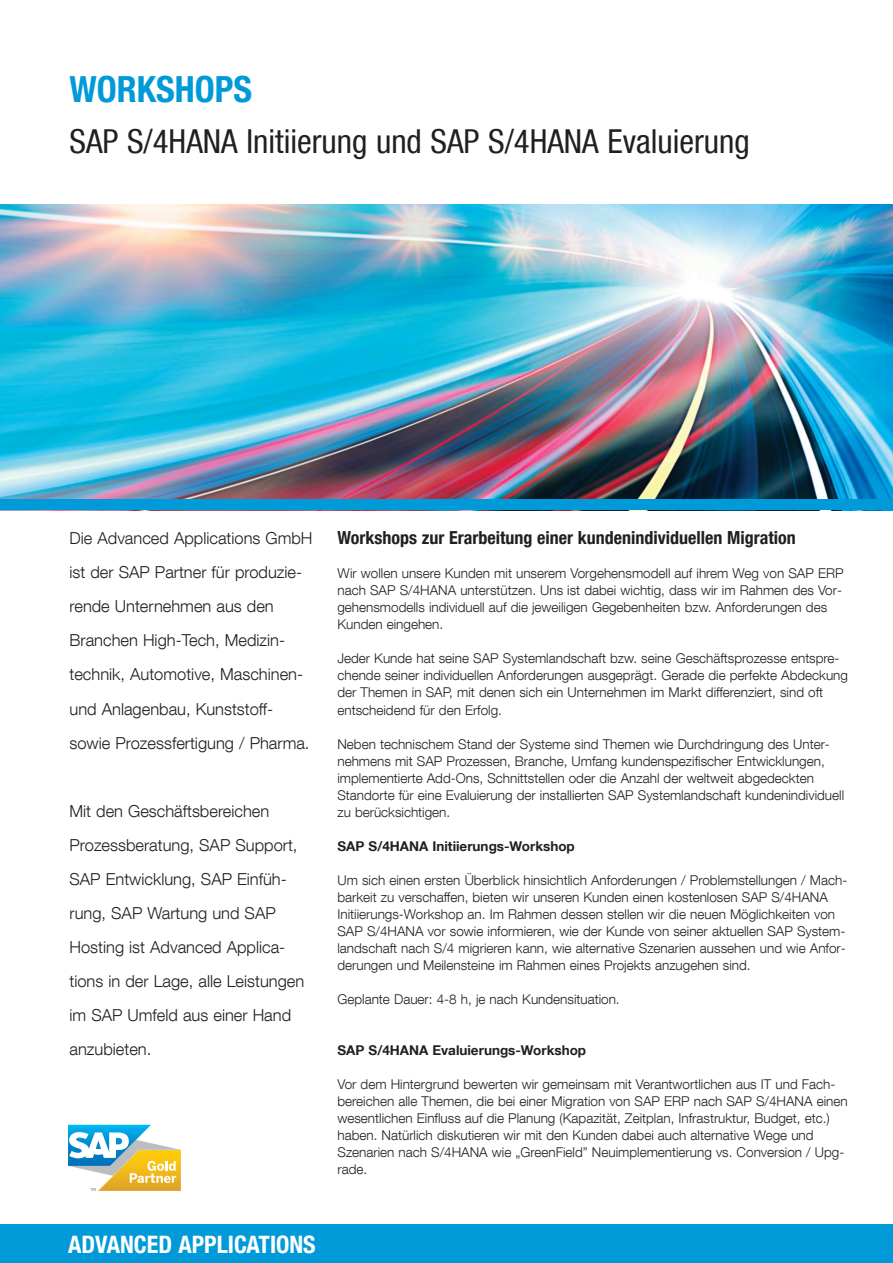
<style>
.page{position:relative;width:893px;height:1263px;background:#fff}
.page>*{position:absolute;margin:0;border:0;box-sizing:border-box;transform-origin:0 0}
.t1{font:700 condensed 36px "Helvetica Neue LT Com";color:#009ad9}
.t2{font:condensed 33px "Helvetica Neue LT Com";color:#231f20}
.t3{font:700 condensed 24px "Helvetica Neue LT Com";color:#fff}
.t4{font:700 condensed 18px "Helvetica Neue LT Com";color:#231f20}
.t5{font:300 16.5px/34px "Helvetica Neue LT Com";color:#231f20}
.t6{font:300 13.5px/17px "Helvetica Neue LT Com";color:#231f20}
.t7{font:700 13.5px "Helvetica Neue LT Com";color:#231f20}
</style>
<div class="page">
<img style="left:0;top:204px;width:893px;height:296px">
<div style="left:0;top:1225px;width:893px;height:38px;background:#009ad9"></div>
<svg style="left:68px;top:1125px;width:113px;height:66px"></svg>
<div style="left:0;top:500px;width:893px;height:10px;background:#009ad9"></div>
<h1 class="t1" style="left:70px;top:76px;width:184px">WORKSHOPS</h1>
<h2 class="t2" style="left:70px;top:130px;width:682px">SAP S/4HANA Initiierung und SAP S/4HANA Evaluierung</h2>
<p class="t5" style="left:70px;top:524px;width:245px">Die Advanced Applications GmbH ist der SAP Partner für produzie&shy;rende Unternehmen aus den<br>Branchen High-Tech, Medizin&shy;technik, Automotive, Maschinen&shy;und Anlagenbau, Kunststoff&shy;sowie Prozessfertigung / Pharma.</p>
<p class="t5" style="left:70px;top:796px;width:236px">Mit den Geschäftsbereichen<br>Prozessberatung, SAP Support,<br>SAP Entwicklung, SAP Einfüh&shy;rung, SAP Wartung und SAP<br>Hosting ist Advanced Applica&shy;tions in der Lage, alle Leistungen im SAP Umfeld aus einer Hand anzubieten.</p>
<h3 class="t4" style="left:337px;top:531px;width:460px">Workshops zur Erarbeitung einer kundenindividuellen Migration</h3>
<p class="t6" style="left:337px;top:567px;width:508px">Wir wollen unsere Kunden mit unserem Vorgehensmodell auf ihrem Weg von SAP ERP nach SAP S/4HANA unterstützen. Uns ist dabei wichtig, dass wir im Rahmen des Vor&shy;gehensmodells individuell auf die jeweiligen Gegebenheiten bzw. Anforderungen des Kunden eingehen.</p>
<p class="t6" style="left:337px;top:652px;width:512px">Jeder Kunde hat seine SAP Systemlandschaft bzw. seine Geschäftsprozesse entspre&shy;chende seiner individuellen Anforderungen ausgeprägt. Gerade die perfekte Abdeckung der Themen in SAP, mit denen sich ein Unternehmen im Markt differenziert, sind oft entscheidend für den Erfolg.</p>
<p class="t6" style="left:337px;top:737px;width:508px">Neben technischem Stand der Systeme sind Themen wie Durchdringung des Unter&shy;nehmens mit SAP Prozessen, Branche, Umfang kundenspezifischer Entwicklungen, implementierte Add-Ons, Schnittstellen oder die Anzahl der weltweit abgedeckten Standorte für eine Evaluierung der installierten SAP Systemlandschaft kundenindividuell zu berücksichtigen.</p>
<p class="t7" style="left:337px;top:841px;width:239px">SAP S/4HANA Initiierungs-Workshop</p>
<p class="t6" style="left:337px;top:873px;width:511px">Um sich einen ersten Überblick hinsichtlich Anforderungen / Problemstellungen / Mach&shy;barkeit zu verschaffen, bieten wir unseren Kunden einen kostenlosen SAP S/4HANA Initiierungs-Workshop an. Im Rahmen dessen stellen wir die neuen Möglichkeiten von SAP S/4HANA vor sowie informieren, wie der Kunde von seiner aktuellen SAP System&shy;landschaft nach S/4 migrieren kann, wie alternative Szenarien aussehen und wie Anfor&shy;derungen und Meilensteine im Rahmen eines Projekts anzugehen sind.</p>
<p class="t6" style="left:337px;top:992px;width:284px">Geplante Dauer: 4-8 h, je nach Kundensituation.</p>
<p class="t7" style="left:337px;top:1045px;width:250px">SAP S/4HANA Evaluierungs-Workshop</p>
<p class="t6" style="left:337px;top:1077px;width:512px">Vor dem Hintergrund bewerten wir gemeinsam mit Verantwortlichen aus IT und Fach&shy;bereichen alle Themen, die bei einer Migration von SAP ERP nach SAP S/4HANA einen wesentlichen Einfluss auf die Planung (Kapazität, Zeitplan, Infrastruktur, Budget, etc.) haben. Natürlich diskutieren wir mit den Kunden dabei auch alternative Wege und Szenarien nach S/4HANA wie „GreenField” Neuimplementierung vs. Conversion / Upg&shy;rade.</p>
<h3 class="t3" style="left:68px;top:1235px;width:249px">ADVANCED APPLICATIONS</h3>
</div>
